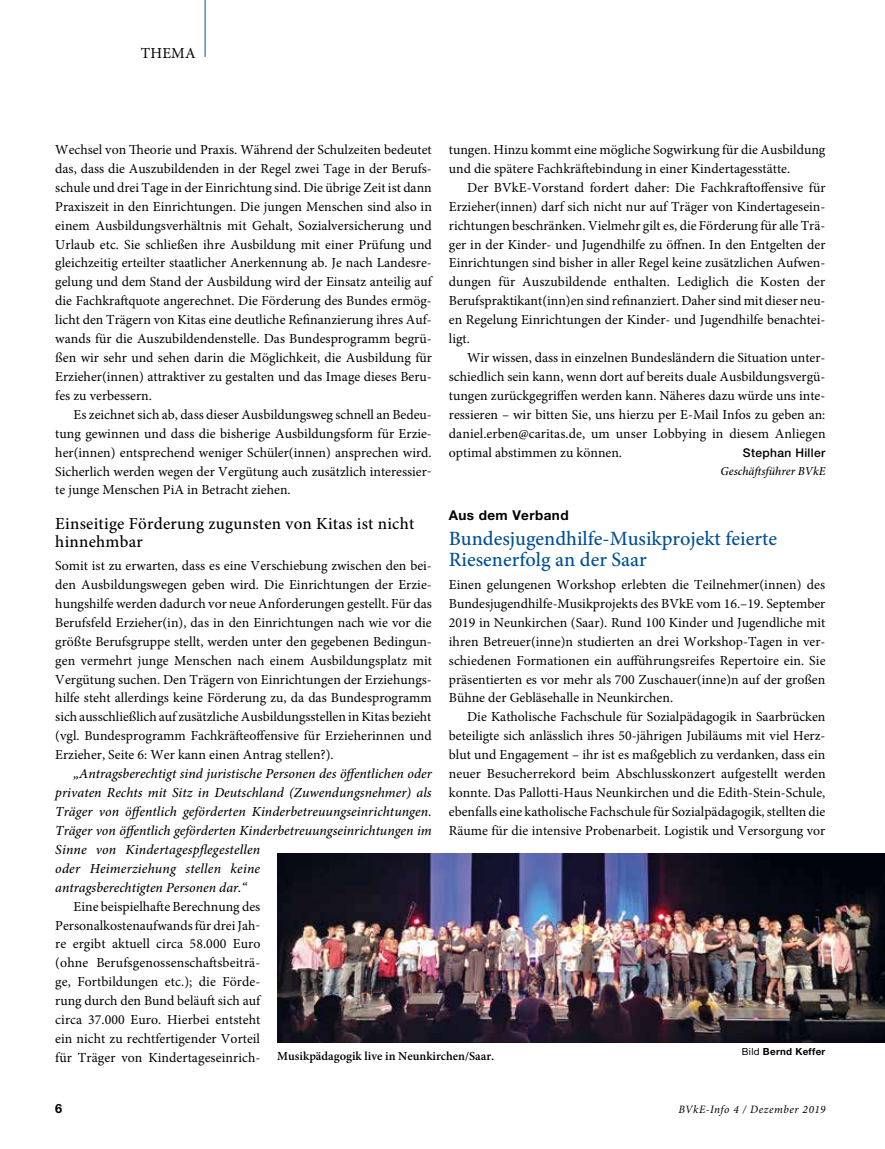
<style>
.page{position:relative;width:885px;height:1149px;background:#fff}
.page>*{position:absolute;margin:0;border:0;box-sizing:border-box;transform-origin:0 0}
.t1{font:500 20.25px/21.1px "Minion Pro";color:#004f95}
.t2{font:500 16.95px/18.6px "Minion Pro";letter-spacing:.015em;color:#000}
.t3{font:15.3px "Minion Pro";letter-spacing:.01em;color:#000}
.t4{font:13.8px/18.9px "Minion Pro";color:#000;text-align:justify}
.t5{font:italic 500 13.8px/18.9px "Minion Pro";letter-spacing:.005em;color:#000}
.t6{font:700 13.5px "Helvetica Neue LT Std";letter-spacing:.03em;color:#000}
.t7{font:700 12.75px "Helvetica Neue LT Std";color:#000}
.t8{font:600 12.3px "Minion Pro";color:#000}
.t9{font:italic 500 12px "Minion Pro";color:#000}
.t10{font:500 12px "Helvetica Neue LT Std";letter-spacing:.03em;color:#000}
.t11{font:italic 11.25px "Minion Pro";letter-spacing:.04em;color:#000}
.t12{font:700 9.75px "Helvetica Neue LT Std";letter-spacing:.03em;color:#000}
.s1{font-weight:400}
</style>
<div class="page">
<hr style="left:205px;top:0;width:1px;height:57px;background:#004f95">
<img style="left:277px;top:853px;width:607px;height:189px">
<p class="t3" style="left:141px;top:42px;width:56px">THEMA</p>
<p class="t4" style="left:55px;top:140px;width:378px">Wechsel von Theorie und Praxis. Während der Schulzeiten bedeutet das, dass die Auszubildenden in der Regel zwei Tage in der Berufs&shy;schule und drei Tage in der Einrichtung sind. Die übrige Zeit ist dann Praxiszeit in den Einrichtungen. Die jungen Menschen sind also in einem Ausbildungsverhältnis mit Gehalt, Sozialversicherung und Urlaub etc. Sie schließen ihre Ausbildung mit einer Prüfung und gleichzeitig erteilter staatlicher Anerkennung ab. Je nach Landesre&shy;gelung und dem Stand der Ausbildung wird der Einsatz anteilig auf die Fachkraftquote angerechnet. Die Förderung des Bundes ermög&shy;licht den Trägern von Kitas eine deutliche Refinanzierung ihres Auf&shy;wands für die Auszubildendenstelle. Das Bundesprogramm begrü&shy;ßen wir sehr und sehen darin die Möglichkeit, die Ausbildung für Erzieher(innen) attraktiver zu gestalten und das Image dieses Beru&shy;fes zu verbessern.</p>
<p class="t4" style="left:55px;top:405px;width:378px;text-indent:18px">Es zeichnet sich ab, dass dieser Ausbildungsweg schnell an Bedeu&shy;tung gewinnen und dass die bisherige Ausbildungsform für Erzie&shy;her(innen) entsprechend weniger Schüler(innen) ansprechen wird.<br>Sicherlich werden wegen der Vergütung auch zusätzlich interessier&shy;te junge Menschen PiA in Betracht ziehen.</p>
<p class="t2" style="left:55px;top:514px;width:360px">Einseitige Förderung zugunsten von Kitas ist nicht hinnehmbar</p>
<p class="t4" style="left:55px;top:556px;width:378px">Somit ist zu erwarten, dass es eine Verschiebung zwischen den bei&shy;den Ausbildungswegen geben wird. Die Einrichtungen der Erzie&shy;hungshilfe werden dadurch vor neue Anforderungen gestellt. Für das Berufsfeld Erzieher(in), das in den Einrichtungen nach wie vor die größte Berufsgruppe stellt, werden unter den gegebenen Bedingun&shy;gen vermehrt junge Menschen nach einem Ausbildungsplatz mit Vergütung suchen. Den Trägern von Einrichtungen der Erziehungs&shy;hilfe steht allerdings keine Förderung zu, da das Bundesprogramm sich ausschließlich auf zusätzliche Ausbildungsstellen in Kitas bezieht (vgl. Bundesprogramm Fachkräfteoffensive für Erzieherinnen und Erzieher, Seite 6: Wer kann einen Antrag stellen?).</p>
<p class="t5" style="left:55px;top:764px;width:378px;text-indent:18px">„Antragsberechtigt sind juristische Personen des öffentlichen oder privaten Rechts mit Sitz in Deutschland (Zuwendungsnehmer) als Träger von öffentlich geförderten Kinderbetreuungseinrichtungen.<br>Träger von öffentlich geförderten Kinderbetreuungseinrichtungen im Sinne von Kindertagespflegestellen<br>oder Heimerziehung stellen keine<br>antragsberechtigten Personen dar.“</p>
<p class="t4" style="left:55px;top:896px;width:207px;text-indent:18px">Eine beispielhafte Berechnung des Personalkostenaufwands für drei Jah&shy;re ergibt aktuell circa 58.000 Euro (ohne Berufsgenossenschaftsbeiträ&shy;ge, Fortbildungen etc.); die Förde&shy;rung durch den Bund beläuft sich auf circa 37.000 Euro. Hierbei entsteht ein nicht zu rechtfertigender Vorteil für Träger von Kindertageseinrich-</p>
<p class="t4" style="left:449px;top:140px;width:378px">tungen. Hinzu kommt eine mögliche Sogwirkung für die Ausbildung und die spätere Fachkräftebindung in einer Kindertagesstätte.</p>
<p class="t4" style="left:449px;top:178px;width:378px;text-indent:18px">Der BVkE-Vorstand fordert daher: Die Fachkraftoffensive für Erzieher(innen) darf sich nicht nur auf Träger von Kindertagesein&shy;richtungen beschränken. Vielmehr gilt es, die Förderung für alle Trä&shy;ger in der Kinder- und Jugendhilfe zu öffnen. In den Entgelten der Einrichtungen sind bisher in aller Regel keine zusätzlichen Aufwen&shy;dungen für Auszubildende enthalten. Lediglich die Kosten der Berufspraktikant(inn)en sind refinanziert. Daher sind mit dieser neu&shy;en Regelung Einrichtungen der Kinder- und Jugendhilfe benachtei&shy;ligt.</p>
<p class="t4" style="left:449px;top:348px;width:378px;text-indent:18px">Wir wissen, dass in einzelnen Bundesländern die Situation unter&shy;schiedlich sein kann, wenn dort auf bereits duale Ausbildungsvergü&shy;tungen zurückgegriffen werden kann. Näheres dazu würde uns inte&shy;ressieren – wir bitten Sie, uns hierzu per E-Mail Infos zu geben an: daniel.erben@caritas.de, um unser Lobbying in diesem Anliegen optimal abstimmen zu können.</p>
<p class="t10" style="left:742px;top:445px;width:84px">Stephan Hiller</p>
<p class="t9" style="left:720px;top:463px;width:106px">Geschäftsführer BVkE</p>
<p class="t6" style="left:449px;top:506px;width:121px">Aus dem Verband</p>
<h1 class="t1" style="left:449px;top:528px;width:329px">Bundesjugendhilfe-Musikprojekt feierte<br>Riesenerfolg an der Saar</h1>
<p class="t4" style="left:449px;top:575px;width:378px">Einen gelungenen Workshop erlebten die Teilnehmer(innen) des Bundesjugendhilfe-Musikprojekts des BVkE vom 16.–19. September 2019 in Neunkirchen (Saar). Rund 100 Kinder und Jugendliche mit ihren Betreuer(inne)n studierten an drei Workshop-Tagen in ver&shy;schiedenen Formationen ein aufführungsreifes Repertoire ein. Sie präsentierten es vor mehr als 700 Zuschauer(inne)n auf der großen Bühne der Gebläsehalle in Neunkirchen.</p>
<p class="t4" style="left:449px;top:707px;width:378px;text-indent:18px">Die Katholische Fachschule für Sozialpädagogik in Saarbrücken beteiligte sich anlässlich ihres 50-jährigen Jubiläums mit viel Herz&shy;blut und Engagement – ihr ist es maßgeblich zu verdanken, dass ein neuer Besucherrekord beim Abschlusskonzert aufgestellt werden konnte. Das Pallotti-Haus Neunkirchen und die Edith-Stein-Schule, ebenfalls eine katholische Fachschule für Sozialpädagogik, stellten die Räume für die intensive Probenarbeit. Logistik und Versorgung vor</p>
<p class="t12" style="left:741px;top:1045px;width:85px"><span class="s1">Bild</span> Bernd Keffer</p>
<p class="t8" style="left:277px;top:1047px;width:218px">Musikpädagogik live in Neunkirchen/Saar.</p>
<p class="t7" style="left:55px;top:1100px;width:9px">6</p>
<p class="t11" style="left:678px;top:1101px;width:148px">BVkE-Info 4 / Dezember 2019</p>
</div>
